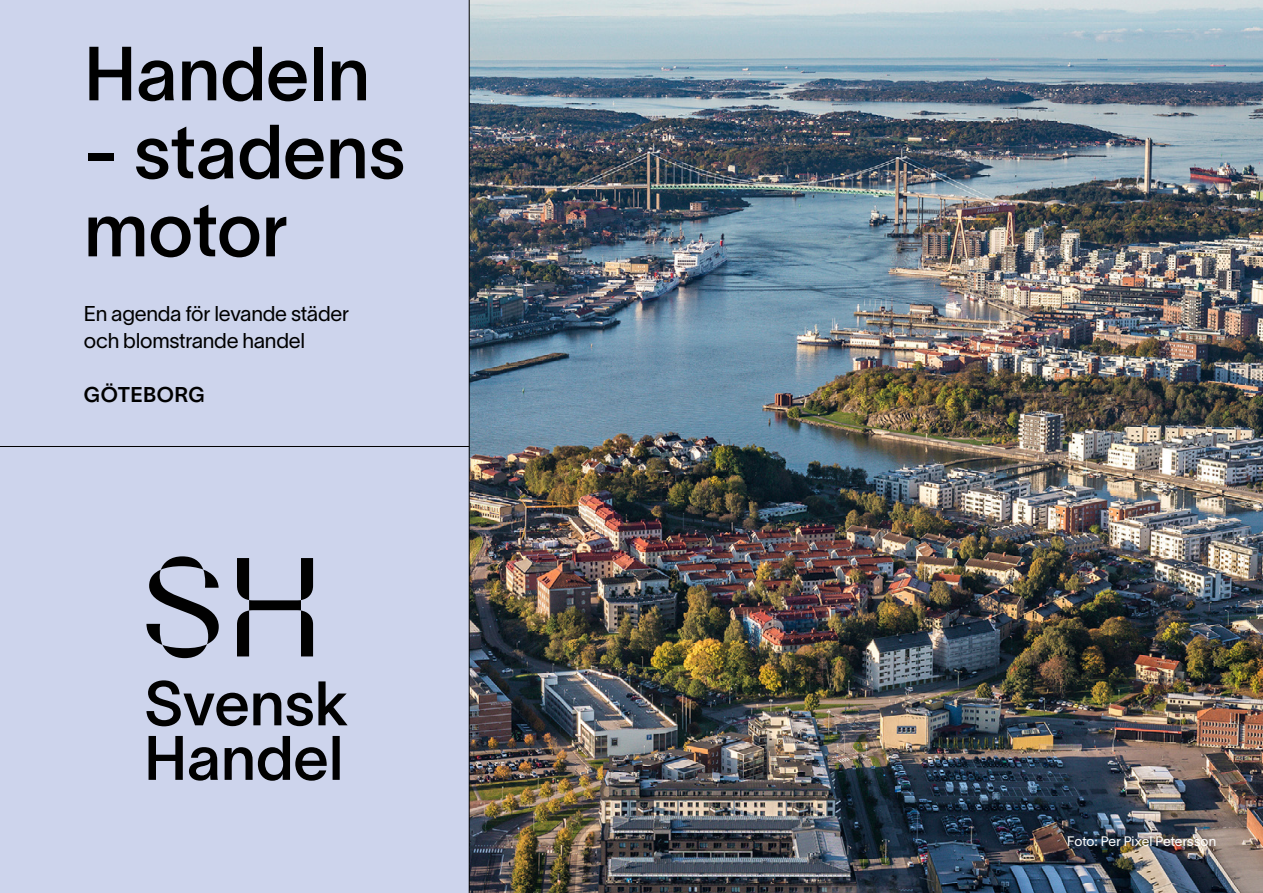
<style>
.page{position:relative;width:1263px;height:893px;background:#fff}
.page>*{position:absolute;margin:0;border:0;box-sizing:border-box;transform-origin:0 0}
.t1{font:75px/78px "Lausanne 500";color:#000}
.t2{font:21px/27px "Lausanne 300";letter-spacing:-.01em;color:#000}
.t3{font:21px "Lausanne 600";letter-spacing:.025em;color:#000}
.t4{font:13.5px "Lausanne 300";letter-spacing:.005em;color:#fff}
</style>
<div class="page">
<div style="left:0;top:0;width:726px;height:893px;background:#cdd4ec"></div>
<img style="left:470px;top:0;width:793px;height:893px">
<hr style="left:469px;top:0;width:1px;height:893px;background:#000">
<hr style="left:0;top:446px;width:469px;height:1px;background:#000">
<svg style="left:146px;top:556px;width:202px;height:225px"></svg>
<h1 class="t1" style="left:84px;top:33px;width:288px">Handeln</h1>
<h1 class="t1" style="left:84px;top:111px;width:323px">- stadens motor</h1>
<p class="t2" style="left:84px;top:300px;width:267px">En agenda för levande städer och blomstrande handel</p>
<p class="t3" style="left:84px;top:382px;width:122px">GÖTEBORG</p>
<p class="t4" style="left:1067px;top:833px;width:150px">Foto: Per Pixel Petersson</p>
</div>
